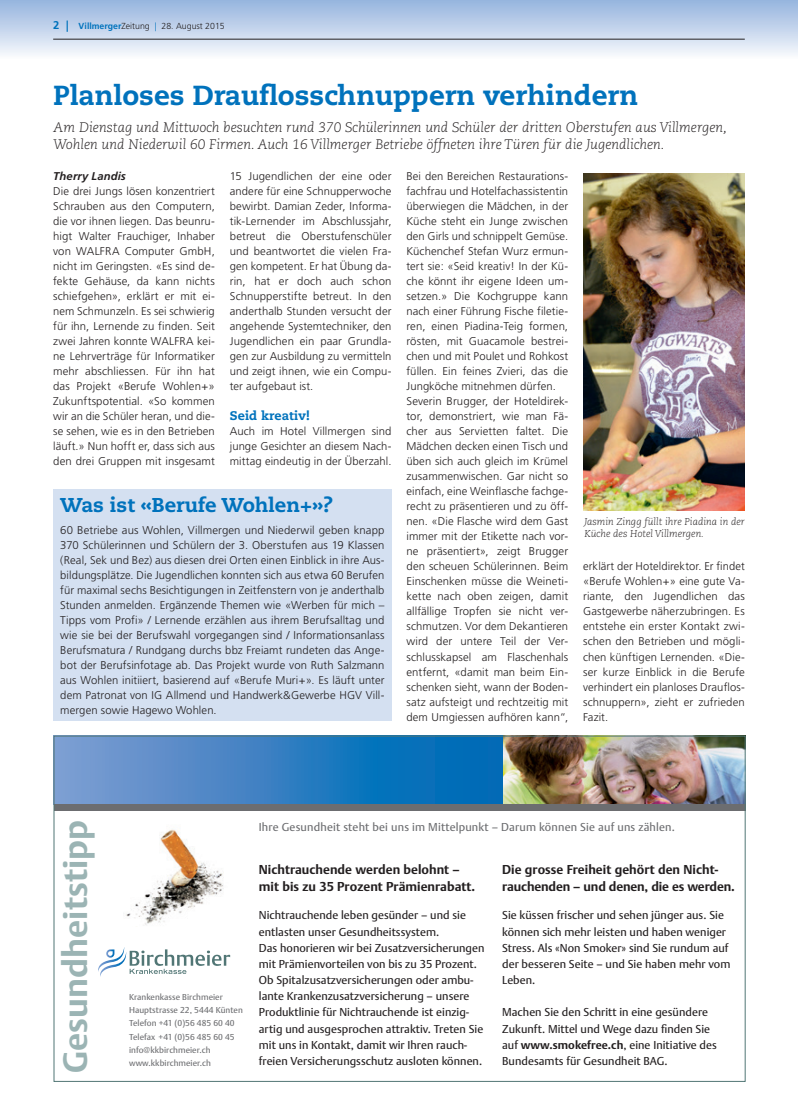
<style>
.page{position:relative;width:798px;height:1117px;background:#fff}
.page>*{position:absolute;margin:0;border:0;box-sizing:border-box;transform-origin:0 0}
.t1{font:700 33.62px "DTL Argo T";letter-spacing:.005em;color:#9bb4b4}
.t2{font:800 27.5px "Caecilia";color:#0072bc}
.t3{font:800 20px "Caecilia";color:#0072bc}
.t4{font:italic 300 13.75px/16.5px "Caecilia";color:#231f20}
.t5{font:700 12.75px/16.8px "DTL Argo T";letter-spacing:.005em;color:#231f20}
.t6{font:800 12.5px "Caecilia";letter-spacing:.01em;color:#0072bc}
.t7{font:11.38px/16.1px "DTL Argo T";letter-spacing:.005em;color:#231f20}
.t8{font:11.38px "DTL Argo T";letter-spacing:.015em;color:#6c6d70}
.t9{font:300 11.25px/15px "Frutiger";letter-spacing:.01em;color:#231f20;text-align:justify}
.t10{font:italic 700 11.25px "Frutiger";letter-spacing:.01em;color:#231f20}
.t11{font:italic 300 10px/12px "Caecilia";color:#231f20}
.t12{font:300 8.75px "Frutiger";color:#231f20}
.t13{font:8.5px/13px "DTL Argo T";letter-spacing:.005em;color:#6c6d70}
.s1{font-weight:700;font-size:11.25px;color:#0072bc}
.s2{font-family:"Myriad";font-weight:700;font-size:11.25px;color:#0072bc}
.s3{font-weight:700;color:#0072bc}
.s4{color:#0072bc}
.s5{font-weight:700}
</style>
<div class="page">
<svg style="left:0;top:0;width:797px;height:55px;background:#c2d3ea"></svg>
<hr style="left:53px;top:39px;width:691px;height:1px;background:#231f20">
<img style="left:583px;top:173px;width:161px;height:337px">
<div style="left:53px;top:489px;width:338px;height:231px;background:#d4e0f1"></div>
<img style="left:502px;top:737px;width:241px;height:66px">
<svg style="left:98px;top:947px;width:132px;height:29px"></svg>
<svg style="left:56px;top:737px;width:446px;height:66px;background:#3580c2"></svg>
<div style="left:54px;top:803px;width:691px;height:7px;background:#6c6d70"></div>
<img style="left:126px;top:829px;width:98px;height:96px">
<p class="t12" style="left:53px;top:21px;width:173px"><span class="s1">2</span> <span class="s2">|</span> <span class="s3">Villmerger</span>Zeitung <span class="s4">|</span> 28. August 2015</p>
<h2 class="t2" style="left:53px;top:78px;width:586px">Planloses Drauflosschnuppern verhindern</h2>
<p class="t4" style="left:53px;top:119px;width:675px">Am Dienstag und Mittwoch besuchten rund 370 Schülerinnen und Schüler der dritten Oberstufen aus Villmergen,<br>Wohlen und Niederwil 60 Firmen. Auch 16 Villmerger Betriebe öffneten ihre Türen für die Jugendlichen.</p>
<p class="t10" style="left:53px;top:169px;width:74px">Therry Landis</p>
<p class="t9" style="left:53px;top:184px;width:163px">Die drei Jungs lösen konzentriert Schrauben aus den Computern, die vor ihnen liegen. Das beunru&shy;higt Walter Frauchiger, Inhaber von WALFRA Computer GmbH, nicht im Geringsten. «Es sind de&shy;fekte Gehäuse, da kann nichts schiefgehen», erklärt er mit ei&shy;nem Schmunzeln. Es sei schwierig für ihn, Lernende zu finden. Seit zwei Jahren konnte WALFRA kei&shy;ne Lehrverträge für Informatiker mehr abschliessen. Für ihn hat das Projekt «Berufe Wohlen+» Zukunftspotential. «So kommen wir an die Schüler heran, und die&shy;se sehen, wie es in den Betrieben läuft.» Nun hofft er, dass sich aus den drei Gruppen mit insgesamt</p>
<p class="t9" style="left:230px;top:169px;width:163px">15 Jugendlichen der eine oder andere für eine Schnupperwoche bewirbt. Damian Zeder, Informa&shy;tik-Lernender im Abschlussjahr, betreut die Oberstufenschüler und beantwortet die vielen Fra&shy;gen kompetent. Er hat Übung da&shy;rin, hat er doch auch schon Schnupperstifte betreut. In den anderthalb Stunden versucht der angehende Systemtechniker, den Jugendlichen ein paar Grundla&shy;gen zur Ausbildung zu vermitteln und zeigt ihnen, wie ein Compu&shy;ter aufgebaut ist.</p>
<p class="t6" style="left:230px;top:408px;width:82px">Seid kreativ!</p>
<p class="t9" style="left:230px;top:424px;width:163px">Auch im Hotel Villmergen sind junge Gesichter an diesem Nach&shy;mittag eindeutig in der Überzahl.</p>
<p class="t9" style="left:406px;top:169px;width:163px;text-align:left">Bei den Bereichen Restaurations&shy;fachfrau und Hotelfachassistentin überwiegen die Mädchen, in der<br>Küche steht ein Junge zwischen den Girls und schnippelt Gemüse.<br>Küchenchef Stefan Wurz ermun&shy;tert sie: «Seid kreativ! In der Kü&shy;che könnt ihr eigene Ideen um&shy;setzen.» Die Kochgruppe kann nach einer Führung Fische filetie&shy;ren, einen Piadina-Teig formen, rösten, mit Guacamole bestrei&shy;chen und mit Poulet und Rohkost füllen. Ein feines Zvieri, das die<br>Jungköche mitnehmen dürfen.<br>Severin Brugger, der Hoteldirek&shy;tor, demonstriert, wie man Fä&shy;cher aus Servietten faltet. Die<br>Mädchen decken einen Tisch und üben sich auch gleich im Krümel zusammenwischen. Gar nicht so einfach, eine Weinflasche fachge&shy;recht zu präsentieren und zu öff&shy;nen. «Die Flasche wird dem Gast immer mit der Etikette nach vor&shy;ne präsentiert», zeigt Brugger den scheuen Schülerinnen. Beim<br>Einschenken müsse die Weineti&shy;kette nach oben zeigen, damit allfällige Tropfen sie nicht ver&shy;schmutzen. Vor dem Dekantieren wird der untere Teil der Ver&shy;schlusskapsel am Flaschenhals entfernt, «damit man beim Ein&shy;schenken sieht, wann der Boden&shy;satz aufsteigt und rechtzeitig mit dem Umgiessen aufhören kann“,</p>
<h3 class="t3" style="left:60px;top:492px;width:274px">Was ist «Berufe Wohlen+»?</h3>
<p class="t9" style="left:60px;top:522px;width:325px">60 Betriebe aus Wohlen, Villmergen und Niederwil geben knapp 370 Schülerinnen und Schülern der 3. Oberstufen aus 19 Klassen (Real, Sek und Bez) aus diesen drei Orten einen Einblick in ihre Aus&shy;bildungsplätze. Die Jugendlichen konnten sich aus etwa 60 Berufen für maximal sechs Besichtigungen in Zeitfenstern von je anderthalb Stunden anmelden. Ergänzende Themen wie «Werben für mich – Tipps vom Profi» / Lernende erzählen aus ihrem Berufsalltag und wie sie bei der Berufswahl vorgegangen sind / Informationsanlass Berufsmatura / Rundgang durchs bbz Freiamt rundeten das Ange&shy;bot der Berufsinfotage ab. Das Projekt wurde von Ruth Salzmann aus Wohlen initiiert, basierend auf «Berufe Muri+». Es läuft unter dem Patronat von IG Allmend und Handwerk&amp;Gewerbe HGV Vill&shy;mergen sowie Hagewo Wohlen.</p>
<p class="t11" style="left:584px;top:516px;width:162px">Jasmin Zingg füllt ihre Piadina in der<br>Küche des Hotel Villmergen.</p>
<p class="t9" style="left:583px;top:559px;width:163px">erklärt der Hoteldirektor. Er findet «Berufe Wohlen+» eine gute Va&shy;riante, den Jugendlichen das Gastgewerbe näherzubringen. Es entstehe ein erster Kontakt zwi&shy;schen den Betrieben und mögli&shy;chen künftigen Lernenden. «Die&shy;ser kurze Einblick in die Berufe verhindert ein planloses Drauflos&shy;schnuppern», zieht er zufrieden Fazit.</p>
<h1 class="t1" style="left:55px;top:1072px;width:255px;rotate:-90deg">Gesundheitstipp</h1>
<p class="t13" style="left:129px;top:990px;width:115px">Krankenkasse Birchmeier<br>Hauptstrasse 22, 5444 Künten<br>Telefon +41 (0)56 485 60 40<br>Telefax +41 (0)56 485 60 45 info@kkbirchmeier.ch www.kkbirchmeier.ch</p>
<p class="t8" style="left:259px;top:819px;width:417px">Ihre Gesundheit steht bei uns im Mittelpunkt – Darum können Sie auf uns zählen.</p>
<p class="t5" style="left:259px;top:861px;width:218px">Nichtrauchende werden belohnt – mit bis zu 35 Prozent Prämienrabatt.</p>
<p class="t7" style="left:259px;top:907px;width:227px">Nichtrauchende leben gesünder – und sie entlasten unser Gesundheitssystem.<br>Das honorieren wir bei Zusatzversicherungen mit Prämienvorteilen von bis zu 35 Prozent.<br>Ob Spitalzusatzversicherungen oder ambu&shy;lante Krankenzusatzversicherung – unsere Produktlinie für Nichtrauchende ist einzig&shy;artig und ausgesprochen attraktiv. Treten Sie mit uns in Kontakt, damit wir Ihren rauch&shy;freien Versicherungsschutz ausloten können.</p>
<p class="t5" style="left:502px;top:861px;width:234px">Die grosse Freiheit gehört den Nicht&shy;rauchenden – und denen, die es werden.</p>
<p class="t7" style="left:502px;top:907px;width:230px">Sie küssen frischer und sehen jünger aus. Sie können sich mehr leisten und haben weniger Stress. Als «Non Smoker» sind Sie rundum auf der besseren Seite – und Sie haben mehr vom Leben.</p>
<p class="t7" style="left:502px;top:1004px;width:216px">Machen Sie den Schritt in eine gesündere<br>Zukunft. Mittel und Wege dazu finden Sie auf <span class="s5">www.smokefree.ch</span>, eine Initiative des</p>
<p class="t7" style="left:502px;top:1052px;width:167px">Bundesamts für Gesundheit BAG.</p>
</div>
